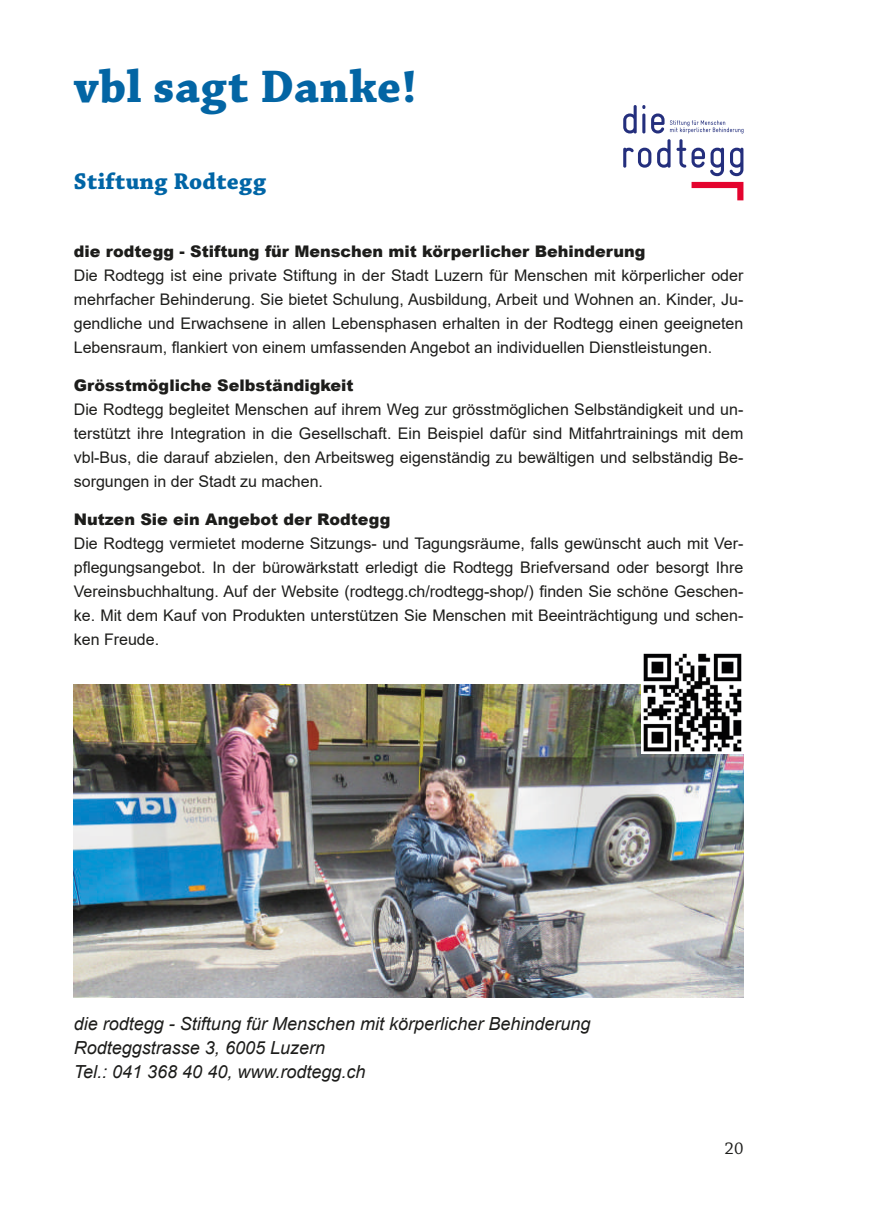
<style>
.page{position:relative;width:874px;height:1225px;background:#fff}
.page>*{position:absolute;margin:0;border:0;box-sizing:border-box;transform-origin:0 0}
.t1{font:700 48px "Chaparral Pro";letter-spacing:.01em;color:#0365a4}
.t2{font:700 24px "Chaparral Pro";letter-spacing:.015em;color:#0065a6}
.t3{font:italic 18px/24px "Arial";color:#1d1d1b}
.t4{font:18px "Chaparral Pro";color:#1d1d1b}
.t5{font:16px/24px "Arial";color:#1d1d1b;text-align:justify}
.t6{font:900 16px "Arial";color:#1d1d1b}
</style>
<div class="page">
<img style="left:74px;top:685px;width:669px;height:312px">
<svg style="left:691px;top:182px;width:52px;height:18px"></svg>
<svg style="left:623px;top:105px;width:13px;height:28px"></svg>
<svg style="left:642px;top:105px;width:101px;height:28px"></svg>
<svg style="left:623px;top:139px;width:47px;height:29px"></svg>
<svg style="left:676px;top:139px;width:47px;height:37px"></svg>
<svg style="left:729px;top:148px;width:14px;height:28px"></svg>
<img style="left:641px;top:653px;width:102px;height:100px">
<h1 class="t1" style="left:74px;top:59px;width:344px">vbl sagt Danke!</h1>
<h2 class="t2" style="left:74px;top:167px;width:193px">Stiftung Rodtegg</h2>
<p class="t6" style="left:74px;top:240px;width:573px">die rodtegg - Stiftung für Menschen mit körperlicher Behinderung</p>
<p class="t5" style="left:74px;top:263px;width:670px">Die Rodtegg ist eine private Stiftung in der Stadt Luzern für Menschen mit körperlicher oder mehrfacher Behinderung. Sie bietet Schulung, Ausbildung, Arbeit und Wohnen an. Kinder, Ju&shy;gendliche und Erwachsene in allen Lebensphasen erhalten in der Rodtegg einen geeigneten Lebensraum, flankiert von einem umfassenden Angebot an individuellen Dienstleistungen.</p>
<p class="t6" style="left:74px;top:374px;width:281px">Grösstmögliche Selbständigkeit</p>
<p class="t5" style="left:74px;top:397px;width:670px">Die Rodtegg begleitet Menschen auf ihrem Weg zur grösstmöglichen Selbständigkeit und un&shy;terstützt ihre Integration in die Gesellschaft. Ein Beispiel dafür sind Mitfahrtrainings mit dem vbl-Bus, die darauf abzielen, den Arbeitsweg eigenständig zu bewältigen und selbständig Be&shy;sorgungen in der Stadt zu machen.</p>
<p class="t6" style="left:74px;top:508px;width:318px">Nutzen Sie ein Angebot der Rodtegg</p>
<p class="t5" style="left:74px;top:531px;width:670px">Die Rodtegg vermietet moderne Sitzungs- und Tagungsräume, falls gewünscht auch mit Ver&shy;pflegungsangebot. In der bürowärkstatt erledigt die Rodtegg Briefversand oder besorgt Ihre Vereinsbuchhaltung. Auf der Website (rodtegg.ch/rodtegg-shop/) finden Sie schöne Geschen&shy;ke. Mit dem Kauf von Produkten unterstützen Sie Menschen mit Beeinträchtigung und schen&shy;ken Freude.</p>
<p class="t3" style="left:74px;top:1012px;width:518px">die rodtegg - Stiftung für Menschen mit körperlicher Behinderung<br>Rodteggstrasse 3, 6005 Luzern<br>Tel.: 041 368 40 40, www.rodtegg.ch</p>
<p class="t4" style="left:724px;top:1138px;width:20px">20</p>
</div>
